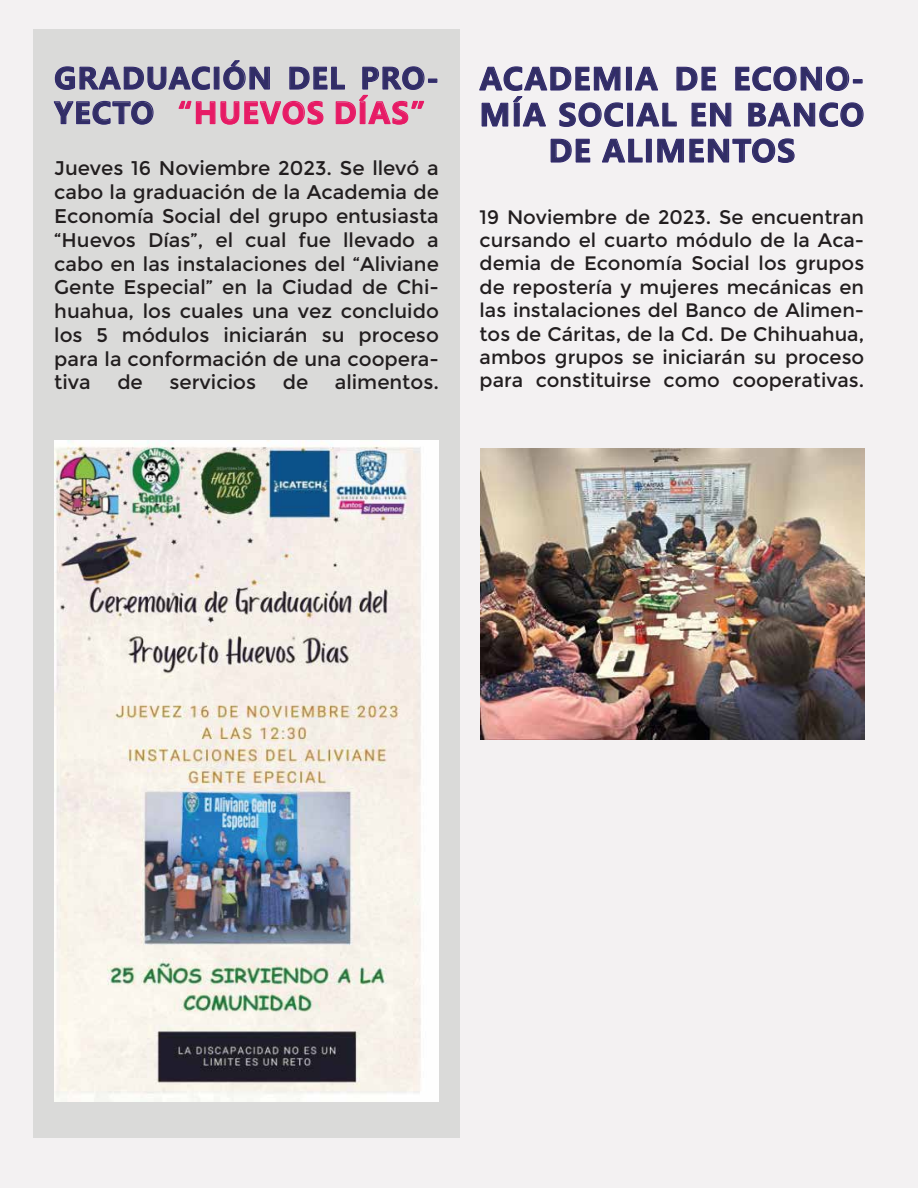
<style>
.page{position:relative;width:918px;height:1188px;background:#f3f1f2}
.page>*{position:absolute;margin:0;border:0;box-sizing:border-box;transform-origin:0 0}
.t1{font:700 30px/36px "Microsoft Ya Hei";letter-spacing:.045em;color:#312e64;text-align:center}
.t2{font:700 28.8px/34.5px "Microsoft Ya Hei";letter-spacing:.045em;color:#312e64}
.t3{font:19.8px/23.7px "Montserrat";color:#221e1f;text-align:justify}
.t4{font:19.5px/23.4px "Montserrat";color:#221e1f;text-align:justify}
.s1{color:#e71a65}
</style>
<div class="page">
<div style="left:33px;top:30px;width:427px;height:1108px;background:#dadad9"></div>
<svg style="left:53px;top:60px;width:384px;height:65px"></svg>
<div style="left:626px;top:67px;width:6px;height:24px;border:1px solid #322a6e"></div>
<svg style="left:635px;top:66px;width:23px;height:25px"></svg>
<svg style="left:676px;top:66px;width:41px;height:25px"></svg>
<svg style="left:735px;top:66px;width:115px;height:25px"></svg>
<div style="left:853px;top:79px;width:10px;height:5px;border:1px solid #322a6e"></div>
<svg style="left:479px;top:66px;width:144px;height:61px"></svg>
<div style="left:627px;top:103px;width:6px;height:24px;border:1px solid #322a6e"></div>
<svg style="left:636px;top:102px;width:41px;height:25px"></svg>
<svg style="left:691px;top:102px;width:41px;height:25px"></svg>
<svg style="left:748px;top:102px;width:116px;height:25px"></svg>
<svg style="left:550px;top:138px;width:41px;height:25px"></svg>
<svg style="left:602px;top:138px;width:41px;height:25px"></svg>
<div style="left:646px;top:139px;width:6px;height:24px;border:1px solid #322a6e"></div>
<svg style="left:657px;top:138px;width:138px;height:25px"></svg>
<img style="left:55px;top:440px;width:384px;height:661px">
<img style="left:480px;top:449px;width:384px;height:290px">
<h2 class="t2" style="left:54px;top:60px;width:386px">GRADUACIÓN DEL PRO-<br>YECTO <span class="s1">“HUEVOS DÍAS”</span></h2>
<p class="t3" style="left:54px;top:157px;width:386px">Jueves 16 Noviembre 2023. Se llevó a cabo la graduación de la Academia de Economía Social del grupo entusiasta “Huevos Días”, el cual fue llevado a cabo en las instalaciones del “Aliviane Gente Especial” en la Ciudad de Chi&shy;huahua, los cuales una vez concluido los 5 módulos iniciarán su proceso para la conformación de una coopera&shy;tiva</p>
<p class="t3" style="left:117px;top:371px;width:27px">de</p>
<p class="t3" style="left:169px;top:371px;width:88px">servicios</p>
<p class="t3" style="left:283px;top:371px;width:27px">de</p>
<p class="t3" style="left:335px;top:371px;width:106px">alimentos.</p>
<h1 class="t1" style="left:480px;top:60px;width:386px">ACADEMIA DE ECONO-<br>MÍA SOCIAL EN BANCO<br>DE ALIMENTOS</h1>
<p class="t4" style="left:480px;top:205px;width:386px">19 Noviembre de 2023. Se encuentran cursando el cuarto módulo de la Aca&shy;demia de Economía Social los grupos de repostería y mujeres mecánicas en las instalaciones del Banco de Alimen&shy;tos de Cáritas, de la Cd. De Chihuahua, ambos grupos se iniciarán su proceso para constituirse como cooperativas.</p>
</div>
